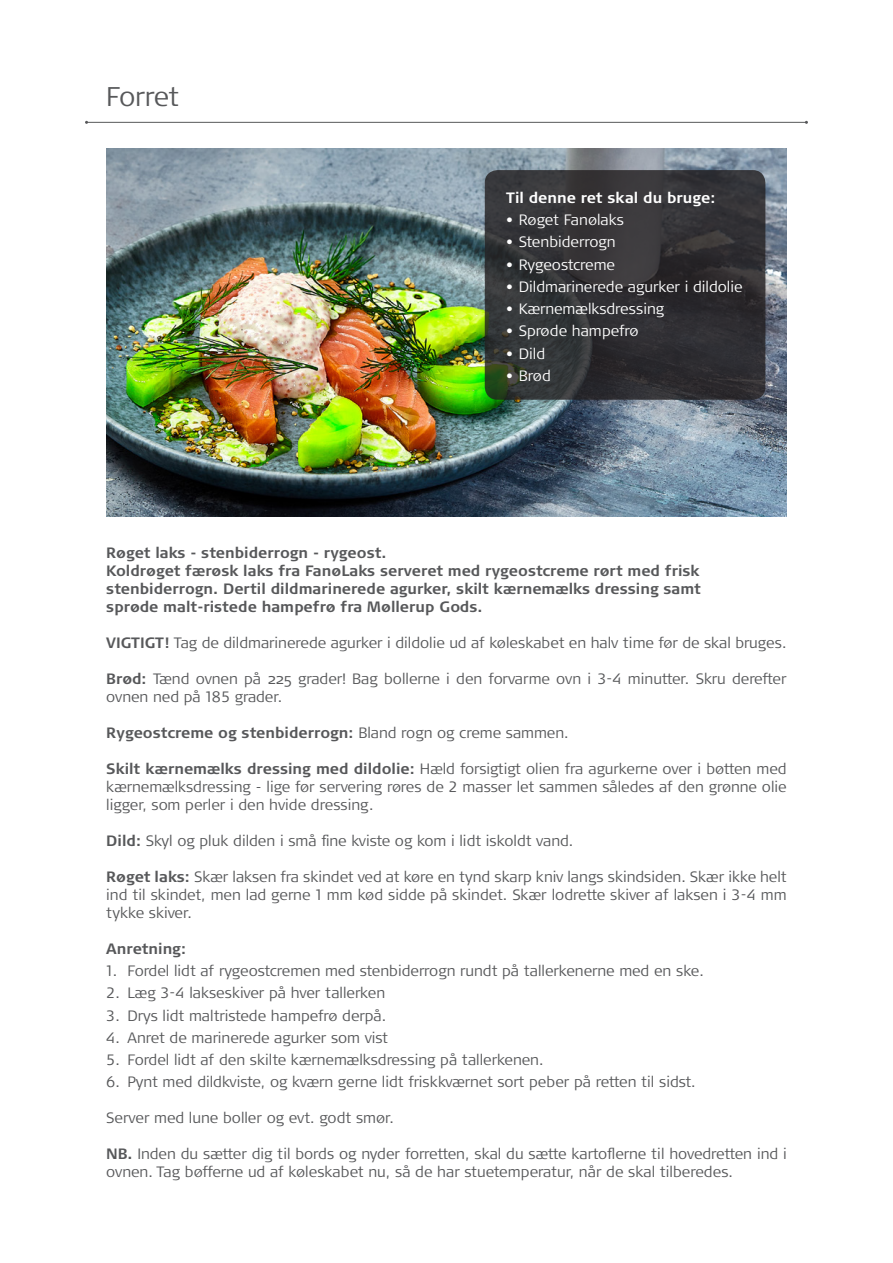
<style>
.page{position:relative;width:893px;height:1263px;background:#fff}
.page>*{position:absolute;margin:0;border:0;box-sizing:border-box;transform-origin:0 0}
.t1{font:300 27px "Signa OT";letter-spacing:-.02em;color:#57585a}
.t2{font:300 15px/18px "Signa OT";color:#57585a}
.t3{font:700 15px "Signa OT";color:#57585a}
.t4{font:300 15px "Signa OT";color:#fff}
.t5{font:700 15px "Signa OT";color:#fff}
.s1{font-weight:700}
.s2{font-weight:300}
</style>
<div class="page">
<hr style="left:87px;top:122px;width:719px;height:1px;background:#57585a">
<img style="left:106px;top:149px;width:681px;height:368px">
<svg style="left:485px;top:170px;width:280px;height:230px;background:#323234"></svg>
<p class="t1" style="left:106px;top:81px;width:74px">Forret</p>
<p class="t5" style="left:506px;top:189px;width:211px">Til denne ret skal du bruge:</p>
<p class="t4" style="left:506px;top:211px;width:120px">• Røget Fanølaks</p>
<p class="t4" style="left:506px;top:234px;width:111px">• Stenbiderrogn</p>
<p class="t4" style="left:506px;top:256px;width:110px">• Rygeostcreme</p>
<p class="t4" style="left:506px;top:278px;width:238px">• Dildmarinerede agurker i dildolie</p>
<p class="t4" style="left:506px;top:300px;width:160px">• Kærnemælksdressing</p>
<p class="t4" style="left:506px;top:323px;width:134px">• Sprøde hampefrø</p>
<p class="t4" style="left:506px;top:345px;width:41px">• Dild</p>
<p class="t4" style="left:506px;top:367px;width:46px">• Brød</p>
<p class="t3" style="left:106px;top:544px;width:282px">Røget laks - stenbiderrogn - rygeost.</p>
<p class="t3" style="left:106px;top:562px;width:595px">Koldrøget færøsk laks fra FanøLaks serveret med rygeostcreme rørt med frisk</p>
<p class="t3" style="left:106px;top:580px;width:596px">stenbiderrogn. Dertil dildmarinerede agurker, skilt kærnemælks dressing samt</p>
<p class="t3" style="left:106px;top:598px;width:378px">sprøde malt-ristede hampefrø fra Møllerup Gods.</p>
<p class="t2" style="left:106px;top:634px;width:682px"><span class="s1">VIGTIGT!</span> Tag de dildmarinerede agurker i dildolie ud af køleskabet en halv time før de skal bruges.</p>
<p class="t2" style="left:106px;top:670px;width:682px"><span class="s1">Brød:</span> Tænd ovnen på 225 grader! Bag bollerne i den forvarme ovn i 3-4 minutter. Skru derefter ovnen ned på 185 grader.</p>
<p class="t3" style="left:106px;top:724px;width:464px">Rygeostcreme og stenbiderrogn: <span class="s2">Bland rogn og creme sammen.</span></p>
<p class="t2" style="left:106px;top:760px;width:682px;text-align:justify"><span class="s1">Skilt kærnemælks dressing med dildolie:</span> Hæld forsigtigt olien fra agurkerne over i bøtten med kærnemælksdressing - lige før servering røres de 2 masser let sammen således af den grønne olie ligger, som perler i den hvide dressing.</p>
<p class="t2" style="left:106px;top:832px;width:469px"><span class="s1">Dild:</span> Skyl og pluk dilden i små fine kviste og kom i lidt iskoldt vand.</p>
<p class="t2" style="left:106px;top:868px;width:682px;text-align:justify"><span class="s1">Røget laks:</span> Skær laksen fra skindet ved at køre en tynd skarp kniv langs skindsiden. Skær ikke helt ind til skindet, men lad gerne 1 mm kød sidde på skindet. Skær lodrette skiver af laksen i 3-4 mm tykke skiver.</p>
<p class="t3" style="left:106px;top:940px;width:81px">Anretning:</p>
<p class="t2" style="left:106px;top:962px;width:599px">1. Fordel lidt af rygeostcremen med stenbiderrogn rundt på tallerkenerne med en ske.</p>
<p class="t2" style="left:106px;top:984px;width:280px">2. Læg 3-4 lakseskiver på hver tallerken</p>
<p class="t2" style="left:106px;top:1006px;width:282px">3. Drys lidt maltristede hampefrø derpå.</p>
<p class="t2" style="left:106px;top:1029px;width:283px">4. Anret de marinerede agurker som vist</p>
<p class="t2" style="left:106px;top:1051px;width:439px">5. Fordel lidt af den skilte kærnemælksdressing på tallerkenen.</p>
<p class="t2" style="left:106px;top:1073px;width:591px">6. Pynt med dildkviste, og kværn gerne lidt friskkværnet sort peber på retten til sidst.</p>
<p class="t2" style="left:106px;top:1109px;width:289px">Server med lune boller og evt. godt smør.</p>
<p class="t2" style="left:106px;top:1145px;width:682px"><span class="s1">NB.</span> Inden du sætter dig til bords og nyder forretten, skal du sætte kartoflerne til hovedretten ind i ovnen. Tag bøfferne ud af køleskabet nu, så de har stuetemperatur, når de skal tilberedes.</p>
</div>
